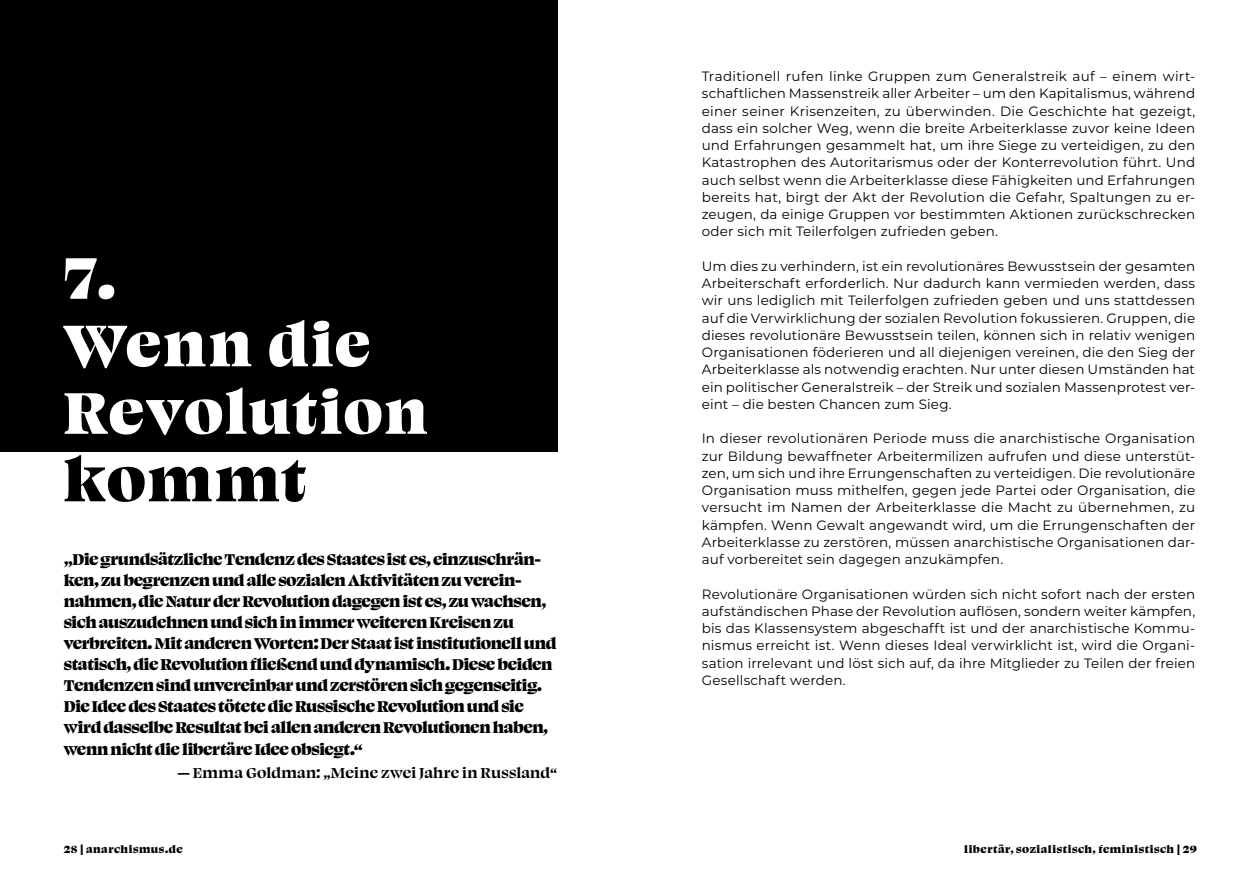
<style>
.page{position:relative;width:1259px;height:893px;background:#fff}
.page>*{position:absolute;margin:0;border:0;box-sizing:border-box;transform-origin:0 0}
.t1{font:900 67.5px/67.5px "Swear Display";letter-spacing:.03em;color:#fff}
.t2{font:900 67.5px "Swear Display";letter-spacing:.03em;color:#000}
.t3{font:900 18px/21.1px "Swear Display";letter-spacing:-.02em;color:#000}
.t4{font:700 16.5px "Swear Display";letter-spacing:.01em;color:#000}
.t5{font:13.5px/17.2px "Montserrat";letter-spacing:.01em;color:#000;text-align:justify}
.t6{font:900 12px "Swear Display";letter-spacing:.045em;color:#000}
</style>
<div class="page">
<div style="left:0;top:0;width:557px;height:452px;background:#000"></div>
<h1 class="t1" style="left:64px;top:239px;width:365px">7.<br>Wenn die<br>Revolution</h1>
<h1 class="t2" style="left:64px;top:435px;width:244px">kommt</h1>
<p class="t3" style="left:64px;top:547px;width:494px">„Die grundsätzliche Tendenz des Staates ist es, einzuschrän&shy;ken, zu begrenzen und alle sozialen Aktivitäten zu verein&shy;nahmen, die Natur der Revolution dagegen ist es, zu wachsen, sich auszudehnen und sich in immer weiteren Kreisen zu verbreiten. Mit anderen Worten: Der Staat ist institutionell und statisch, die Revolution fließend und dynamisch. Diese beiden Tendenzen sind unvereinbar und zerstören sich gegenseitig.<br>Die Idee des Staates tötete die Russische Revolution und sie wird dasselbe Resultat bei allen anderen Revolutionen haben, wenn nicht die libertäre Idee obsiegt.“</p>
<p class="t4" style="left:177px;top:762px;width:381px">— Emma Goldman: „Meine zwei Jahre in Russland“</p>
<p class="t5" style="left:702px;top:67px;width:495px">Traditionell rufen linke Gruppen zum Generalstreik auf – einem wirt&shy;schaftlichen Massenstreik aller Arbeiter – um den Kapitalismus, während einer seiner Krisenzeiten, zu überwinden. Die Geschichte hat gezeigt, dass ein solcher Weg, wenn die breite Arbeiterklasse zuvor keine Ideen und Erfahrungen gesammelt hat, um ihre Siege zu verteidigen, zu den Katastrophen des Autoritarismus oder der Konterrevolution führt. Und auch selbst wenn die Arbeiterklasse diese Fähigkeiten und Erfahrungen bereits hat, birgt der Akt der Revolution die Gefahr, Spaltungen zu er&shy;zeugen, da einige Gruppen vor bestimmten Aktionen zurückschrecken oder sich mit Teilerfolgen zufrieden geben.</p>
<p class="t5" style="left:702px;top:257px;width:495px">Um dies zu verhindern, ist ein revolutionäres Bewusstsein der gesamten Arbeiterschaft erforderlich. Nur dadurch kann vermieden werden, dass wir uns lediglich mit Teilerfolgen zufrieden geben und uns stattdessen auf die Verwirklichung der sozialen Revolution fokussieren. Gruppen, die dieses revolutionäre Bewusstsein teilen, können sich in relativ wenigen Organisationen föderieren und all diejenigen vereinen, die den Sieg der Arbeiterklasse als notwendig erachten. Nur unter diesen Umständen hat ein politischer Generalstreik – der Streik und sozialen Massenprotest ver&shy;eint – die besten Chancen zum Sieg.</p>
<p class="t5" style="left:702px;top:429px;width:495px">In dieser revolutionären Periode muss die anarchistische Organisation zur Bildung bewaffneter Arbeitermilizen aufrufen und diese unterstüt&shy;zen, um sich und ihre Errungenschaften zu verteidigen. Die revolutionäre Organisation muss mithelfen, gegen jede Partei oder Organisation, die versucht im Namen der Arbeiterklasse die Macht zu übernehmen, zu kämpfen. Wenn Gewalt angewandt wird, um die Errungenschaften der Arbeiterklasse zu zerstören, müssen anarchistische Organisationen dar&shy;auf vorbereitet sein dagegen anzukämpfen.</p>
<p class="t5" style="left:702px;top:585px;width:495px">Revolutionäre Organisationen würden sich nicht sofort nach der ersten aufständischen Phase der Revolution auflösen, sondern weiter kämpfen, bis das Klassensystem abgeschafft ist und der anarchistische Kommu&shy;nismus erreicht ist. Wenn dieses Ideal verwirklicht ist, wird die Organi&shy;sation irrelevant und löst sich auf, da ihre Mitglieder zu Teilen der freien Gesellschaft werden.</p>
<p class="t6" style="left:64px;top:841px;width:120px">28 | anarchismus.de</p>
<p class="t6" style="left:964px;top:841px;width:234px">libertär, sozialistisch, feministisch | 29</p>
</div>
